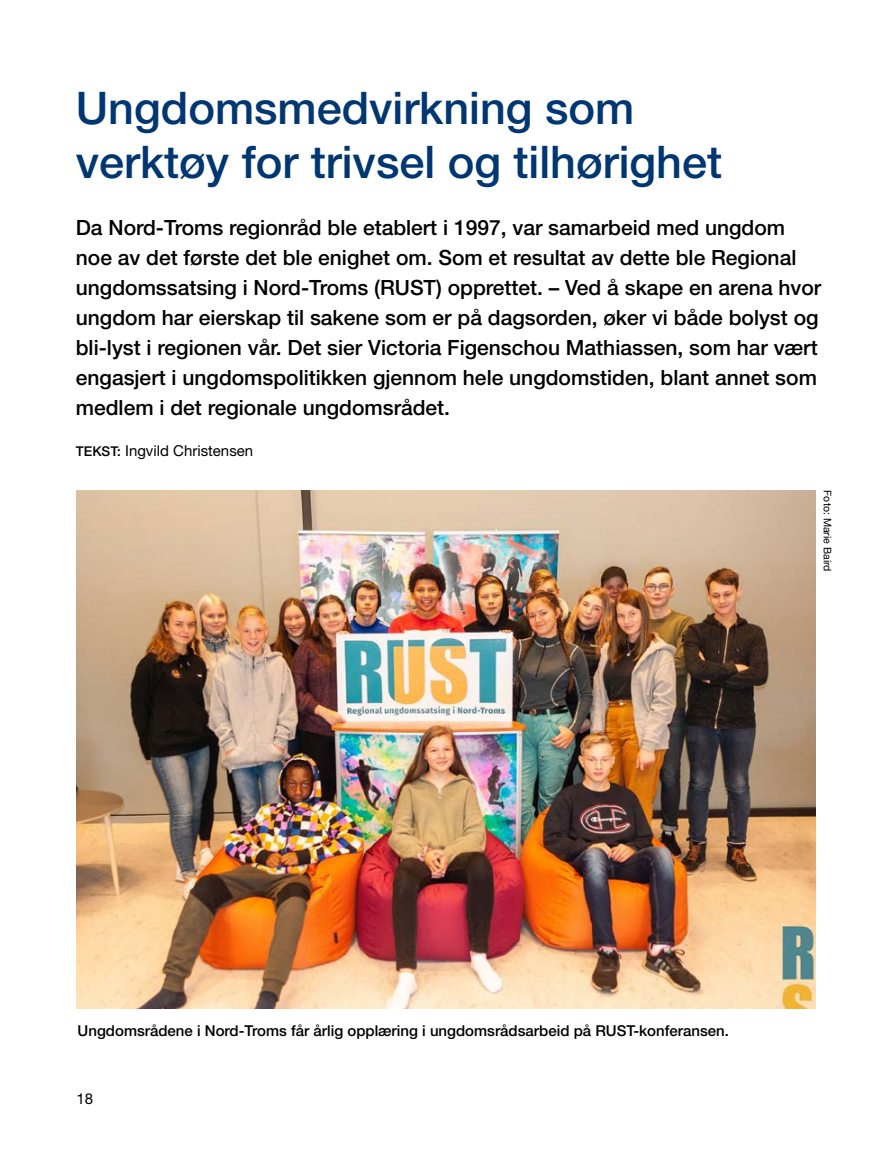
<style>
.page{position:relative;width:893px;height:1149px;background:#fff}
.page>*{position:absolute;margin:0;border:0;box-sizing:border-box;transform-origin:0 0}
.t1{font:500 45px/54px "Helvetica Neue LT Pro";color:#003671}
.t2{font:500 21px/30px "Helvetica Neue LT Pro";color:#000}
.t3{font:500 15px "Helvetica Neue LT Pro";color:#000}
.t4{font:15px "Helvetica Neue LT Pro";color:#000}
.t5{font:10.5px "Helvetica Neue LT Pro";color:#000}
.s1{font-weight:500;font-size:13.5px}
</style>
<div class="page">
<img style="left:77px;top:490px;width:739px;height:518px">
<h1 class="t1" style="left:76px;top:81px;width:648px">Ungdomsmedvirkning som verktøy for trivsel og tilhørighet</h1>
<p class="t2" style="left:76px;top:212px;width:747px">Da Nord-Troms regionråd ble etablert i 1997, var samarbeid med ungdom noe av det første det ble enighet om. Som et resultat av dette ble Regional ungdomssatsing i Nord-Troms (RUST) opprettet. – Ved å skape en arena hvor ungdom har eierskap til sakene som er på dagsorden, øker vi både bolyst og bli-lyst i regionen vår. Det sier Victoria Figenschou Mathiassen, som har vært engasjert i ungdomspolitikken gjennom hele ungdomstiden, blant annet som medlem i det regionale ungdomsrådet.</p>
<p class="t4" style="left:76px;top:441px;width:179px"><span class="s1">TEKST:</span> Ingvild Christensen</p>
<p class="t5" style="left:834px;top:490px;width:83px;rotate:90deg">Foto: Marie Baird</p>
<p class="t3" style="left:78px;top:1020px;width:653px">Ungdomsrådene i Nord-Troms får årlig opplæring i ungdomsrådsarbeid på RUST-konferansen.</p>
<p class="t4" style="left:77px;top:1088px;width:18px">18</p>
</div>
